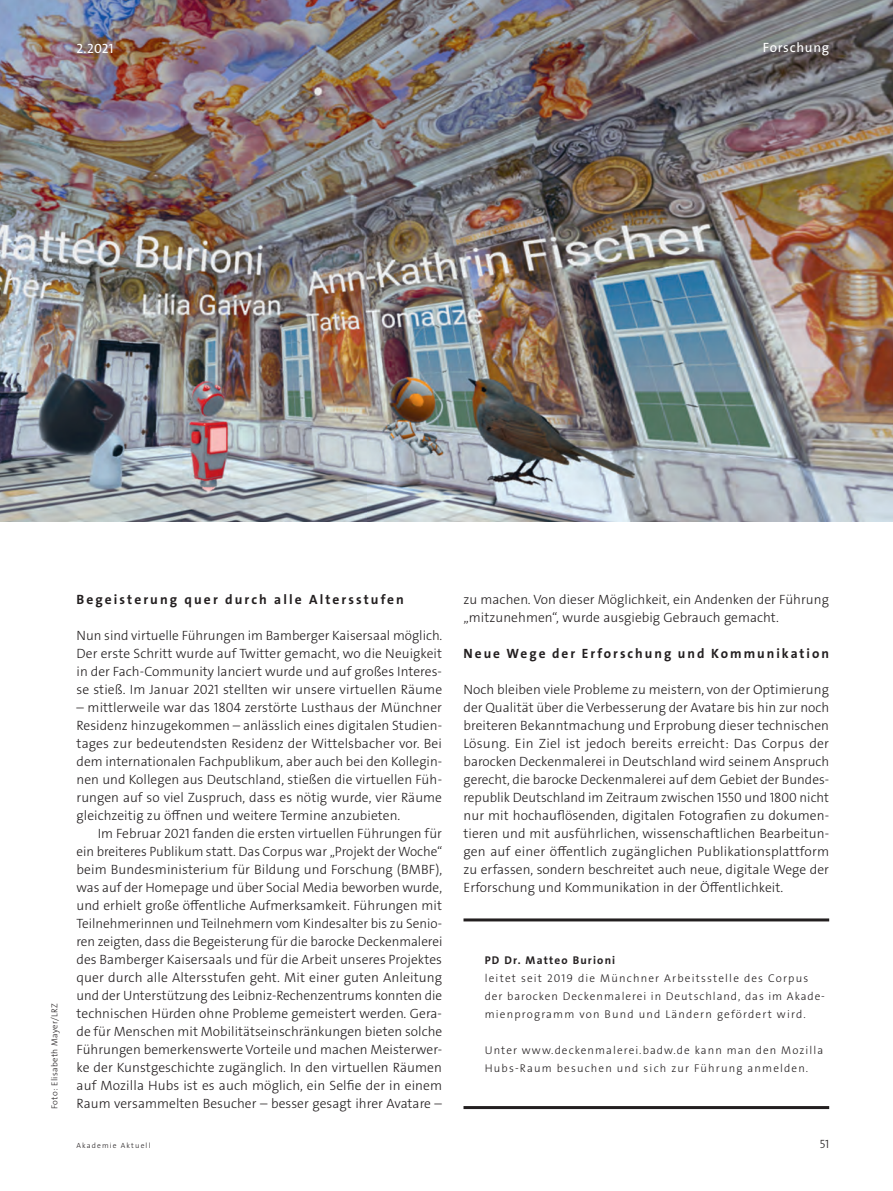
<style>
.page{position:relative;width:893px;height:1191px;background:#fff}
.page>*{position:absolute;margin:0;border:0;box-sizing:border-box;transform-origin:0 0}
.t1{font:300 13.5px/18px "The Sans Os F";letter-spacing:.005em;color:#231f20;text-align:justify}
.t2{font:700 13.5px "The Sans Os F";letter-spacing:.15em;color:#231f20}
.t3{font:13.5px "The Sans Os F";letter-spacing:.055em;color:#fff}
.t4{font:300 12px "The Sans Os F";color:#231f20}
.t5{font:300 11.25px/18px "The Sans Os F";letter-spacing:.105em;color:#231f20}
.t6{font:700 11.25px "The Sans Os F";letter-spacing:.105em;color:#231f20}
.t7{font:300 8.7px "The Sans Os F";letter-spacing:.04em;color:#231f20}
.t8{font:300 7.5px "The Sans Os F";letter-spacing:.155em;color:#231f20}
</style>
<div class="page">
<img style="left:1px;top:0;width:892px;height:521px">
<hr style="left:463px;top:918px;width:366px;height:3px;background:#231f20">
<hr style="left:463px;top:1106px;width:366px;height:3px;background:#231f20">
<img style="left:0;top:0;width:1px;height:521px">
<p class="t3" style="left:77px;top:39px;width:39px">2.2021</p>
<p class="t3" style="left:763px;top:39px;width:68px">Forschung</p>
<p class="t7" style="left:49px;top:1108px;width:107px;rotate:-90deg">Foto: Elisabeth Mayer/LRZ</p>
<p class="t2" style="left:77px;top:590px;width:329px">Begeisterung quer durch alle Altersstufen</p>
<p class="t1" style="left:77px;top:626px;width:367px">Nun sind virtuelle Führungen im Bamberger Kaisersaal möglich.<br>Der erste Schritt wurde auf Twitter gemacht, wo die Neuigkeit in der Fach-Community lanciert wurde und auf großes Interes&shy;se stieß. Im Januar 2021 stellten wir unsere virtuellen Räume</p>
<p class="t1" style="left:77px;top:698px;width:367px">– mittlerweile war das 1804 zerstörte Lusthaus der Münchner Residenz hinzugekommen – anlässlich eines digitalen Studien&shy;tages zur bedeutendsten Residenz der Wittelsbacher vor. Bei dem internationalen Fachpublikum, aber auch bei den Kollegin&shy;nen und Kollegen aus Deutschland, stießen die virtuellen Füh&shy;rungen auf so viel Zuspruch, dass es nötig wurde, vier Räume gleichzeitig zu öffnen und weitere Termine anzubieten.</p>
<p class="t1" style="left:77px;top:824px;width:367px;text-indent:21px">Im Februar 2021 fanden die ersten virtuellen Führungen für ein breiteres Publikum statt. Das Corpus war „Projekt der Woche“ beim Bundesministerium für Bildung und Forschung (BMBF), was auf der Homepage und über Social Media beworben wurde, und erhielt große öffentliche Aufmerksamkeit. Führungen mit Teilnehmerinnen und Teilnehmern vom Kindesalter bis zu Senio&shy;ren zeigten, dass die Begeisterung für die barocke Deckenmalerei des Bamberger Kaisersaals und für die Arbeit unseres Projektes quer durch alle Altersstufen geht. Mit einer guten Anleitung und der Unterstützung des Leibniz-Rechenzentrums konnten die technischen Hürden ohne Probleme gemeistert werden. Gera&shy;de für Menschen mit Mobilitätseinschränkungen bieten solche Führungen bemerkenswerte Vorteile und machen Meisterwer&shy;ke der Kunstgeschichte zugänglich. In den virtuellen Räumen auf Mozilla Hubs ist es auch möglich, ein Selfie der in einem Raum versammelten Besucher – besser gesagt ihrer Avatare –</p>
<p class="t1" style="left:463px;top:590px;width:367px">zu machen. Von dieser Möglichkeit, ein Andenken der Führung „mitzunehmen“, wurde ausgiebig Gebrauch gemacht.</p>
<p class="t2" style="left:463px;top:644px;width:367px">Neue Wege der Erforschung und Kommunikation</p>
<p class="t1" style="left:463px;top:680px;width:367px">Noch bleiben viele Probleme zu meistern, von der Optimierung der Qualität über die Verbesserung der Avatare bis hin zur noch breiteren Bekanntmachung und Erprobung dieser technischen Lösung. Ein Ziel ist jedoch bereits erreicht: Das Corpus der barocken Deckenmalerei in Deutschland wird seinem Anspruch gerecht, die barocke Deckenmalerei auf dem Gebiet der Bundes&shy;republik Deutschland im Zeitraum zwischen 1550 und 1800 nicht nur mit hochauflösenden, digitalen Fotografien zu dokumen&shy;tieren und mit ausführlichen, wissenschaftlichen Bearbeitun&shy;gen auf einer öffentlich zugänglichen Publikationsplattform zu erfassen, sondern beschreitet auch neue, digitale Wege der Erforschung und Kommunikation in der Öffentlichkeit.</p>
<p class="t6" style="left:485px;top:953px;width:132px">PD Dr. Matteo Burioni</p>
<p class="t5" style="left:485px;top:969px;width:342px">leitet seit 2019 die Münchner Arbeitsstelle des Corpus der barocken Deckenmalerei in Deutschland, das im Akade&shy;mienprogramm von Bund und Ländern gefördert wird.</p>
<p class="t5" style="left:485px;top:1041px;width:340px">Unter www.deckenmalerei.badw.de kann man den Mozilla<br>Hubs-Raum besuchen und sich zur Führung anmelden.</p>
<p class="t8" style="left:77px;top:1141px;width:76px">Akademie Aktuell</p>
<p class="t4" style="left:820px;top:1136px;width:11px">51</p>
</div>
